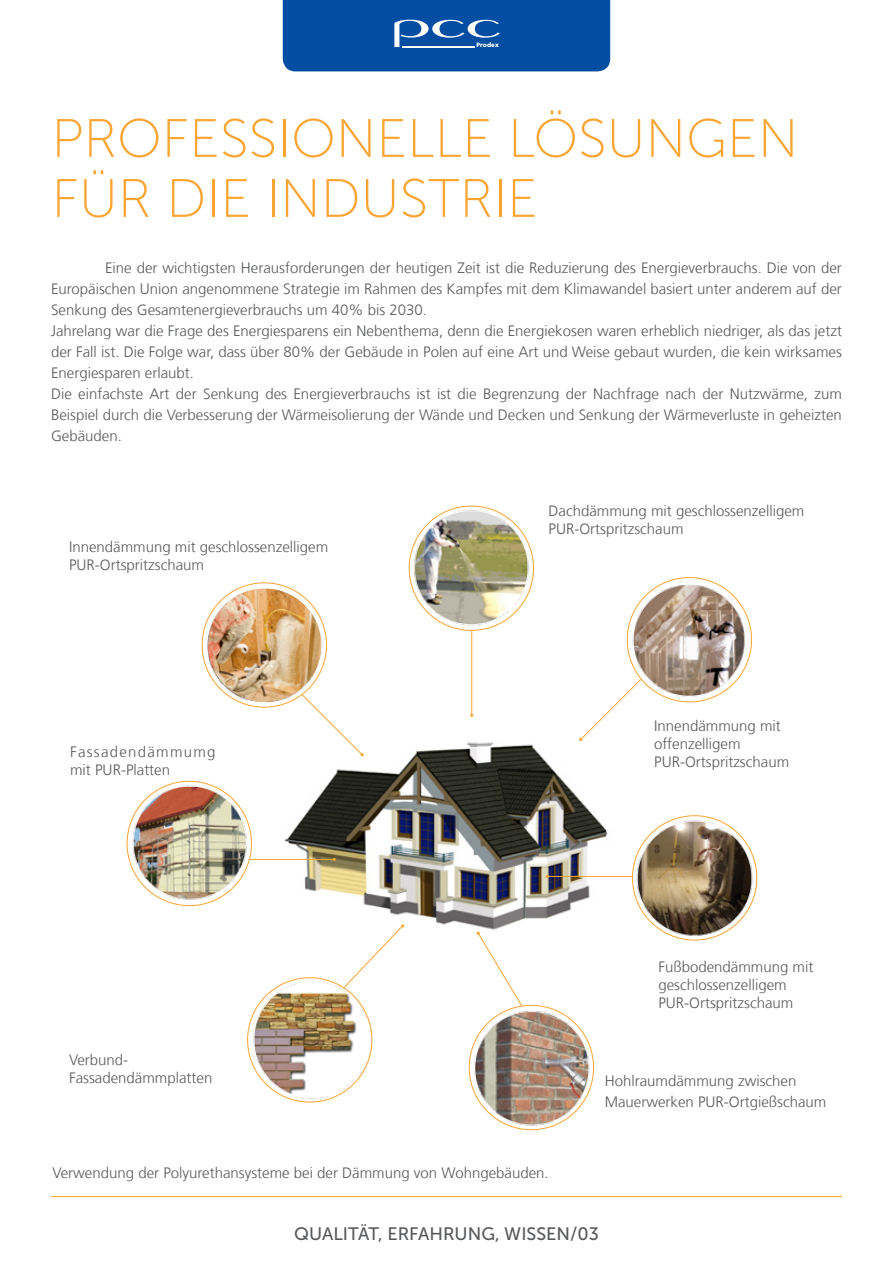
<style>
.page{position:relative;width:893px;height:1263px;background:#fff}
.page>*{position:absolute;margin:0;border:0;box-sizing:border-box;transform-origin:0 0}
.t1{font:54px/60px "Museo Sans 100";color:#faa431}
.t2{font:18px "Museo Sans 500";color:#58595b}
.t3{font:300 15px/21px "Frutiger LT Com";color:#58595b}
.t4{font:300 15px/18px "Frutiger LT Com";letter-spacing:.085em;color:#58595b}
.t5{font:900 6.3px "Frutiger LT Std";color:#fff}
</style>
<div class="page">
<div style="left:283px;top:0;width:327px;height:71px;background:#034ea2"></div>
<hr style="left:402px;top:46px;width:72px;height:1px;background:#fff">
<hr style="left:51px;top:1196px;width:791px;height:1px;background:#faa61a">
<img style="left:284px;top:741px;width:324px;height:189px">
<img style="left:201px;top:582px;width:126px;height:126px">
<img style="left:410px;top:505px;width:124px;height:129px">
<img style="left:626px;top:577px;width:127px;height:126px">
<img style="left:632px;top:815px;width:126px;height:123px">
<img style="left:468px;top:1004px;width:127px;height:127px">
<img style="left:247px;top:977px;width:126px;height:126px">
<img style="left:126px;top:780px;width:126px;height:127px">
<svg style="left:301px;top:694px;width:63px;height:62px"></svg>
<svg style="left:579px;top:678px;width:63px;height:63px"></svg>
<hr style="left:471px;top:630px;width:1px;height:85px;background:#faa431">
<svg style="left:343px;top:924px;width:61px;height:64px"></svg>
<svg style="left:476px;top:931px;width:47px;height:76px"></svg>
<hr style="left:250px;top:859px;width:84px;height:1px;background:#faa431">
<hr style="left:547px;top:876px;width:85px;height:1px;background:#faa431">
<img style="left:208px;top:588px;width:113px;height:114px;border-radius:57px">
<p class="t5" style="left:476px;top:41px;width:24px">Prodex</p>
<h1 class="t1" style="left:52px;top:109px;width:748px">PROFESSIONELLE LÖSUNGEN<br>FÜR DIE INDUSTRIE</h1>
<p class="t3" style="left:51px;top:257px;width:792px;text-indent:54px">Eine der wichtigsten Herausforderungen der heutigen Zeit ist die Reduzierung des Energieverbrauchs. Die von der Europäischen Union angenommene Strategie im Rahmen des Kampfes mit dem Klimawandel basiert unter anderem auf der Senkung des Gesamtenergieverbrauchs um 40% bis 2030.<br>Jahrelang war die Frage des Energiesparens ein Nebenthema, denn die Energiekosen waren erheblich niedriger, als das jetzt der Fall ist. Die Folge war, dass über 80% der Gebäude in Polen auf eine Art und Weise gebaut wurden, die kein wirksames Energiesparen erlaubt.<br>Die einfachste Art der Senkung des Energieverbrauchs ist ist die Begrenzung der Nachfrage nach der Nutzwärme, zum Beispiel durch die Verbesserung der Wärmeisolierung der Wände und Decken und Senkung der Wärmeverluste in geheizten Gebäuden.</p>
<p class="t3" style="left:69px;top:537px;width:261px;line-height:18px">Innendämmung mit geschlossenzelligem<br>PUR-Ortspritzschaum</p>
<p class="t4" style="left:70px;top:743px;width:147px">Fassadendämmumg mit PUR-Platten</p>
<p class="t3" style="left:69px;top:1051px;width:145px;line-height:18px">Verbund-<br>Fassadendämmplatten</p>
<p class="t3" style="left:548px;top:502px;width:257px;line-height:18px">Dachdämmung mit geschlossenzelligem<br>PUR-Ortspritzschaum</p>
<p class="t3" style="left:654px;top:717px;width:136px;line-height:18px">Innendämmung mit offenzelligem<br>PUR-Ortspritzschaum</p>
<p class="t3" style="left:658px;top:957px;width:157px;line-height:18px">Fußbodendämmung mit geschlossenzelligem<br>PUR-Ortspritzschaum</p>
<p class="t3" style="left:605px;top:1070px;width:223px">Hohlraumdämmung zwischen<br>Mauerwerken PUR-Ortgießschaum</p>
<p class="t3" style="left:52px;top:1162px;width:498px">Verwendung der Polyurethansysteme bei der Dämmung von Wohngebäuden.</p>
<p class="t2" style="left:294px;top:1224px;width:306px">QUALITÄT, ERFAHRUNG, WISSEN/03</p>
</div>
